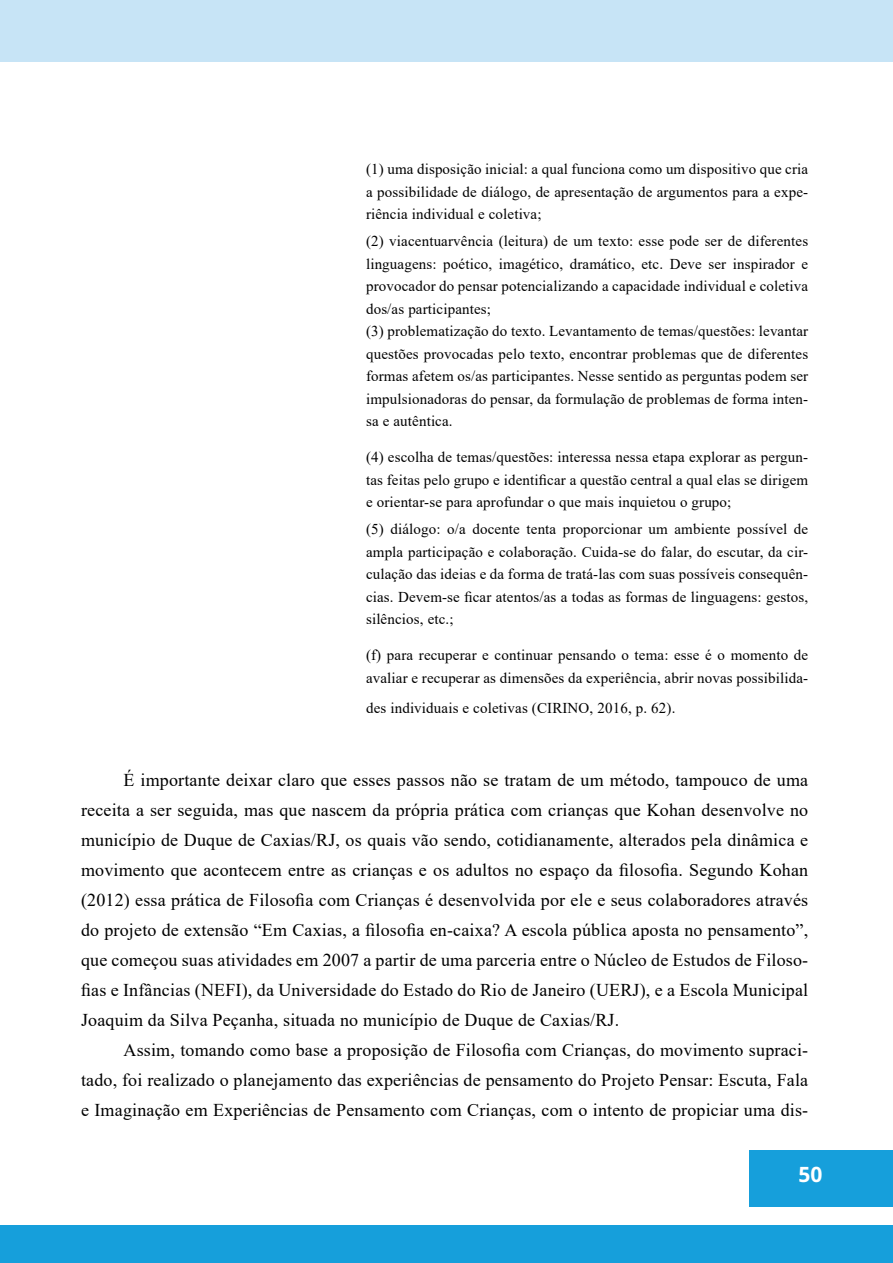
<style>
.page{position:relative;width:893px;height:1263px;background:#fff}
.page>*{position:absolute;margin:0;border:0;box-sizing:border-box;transform-origin:0 0}
.t1{font:700 21px "Open Sans";color:#fff}
.t2{font:18px/30px "Times New Roman";letter-spacing:.01em;color:#000;text-align:justify}
.t3{font:15px/22.5px "Times New Roman";letter-spacing:.01em;color:#000;text-align:justify}
</style>
<div class="page">
<div style="left:0;top:0;width:893px;height:62px;background:#c7e4f6"></div>
<div style="left:749px;top:1150px;width:144px;height:57px;background:#169fdb"></div>
<div style="left:0;top:1225px;width:893px;height:38px;background:#169fdb"></div>
<p class="t3" style="left:366px;top:157px;width:444px">(1) uma disposição inicial: a qual funciona como um dispositivo que cria a possibilidade de diálogo, de apresentação de argumentos para a expe&shy;riência individual e coletiva;</p>
<p class="t3" style="left:366px;top:229px;width:444px;text-align:left">(2) viacentuarvência (leitura) de um texto: esse pode ser de diferentes linguagens: poético, imagético, dramático, etc. Deve ser inspirador e provocador do pensar potencializando a capacidade individual e coletiva dos/as participantes;<br>(3) problematização do texto. Levantamento de temas/questões: levantar questões provocadas pelo texto, encontrar problemas que de diferentes formas afetem os/as participantes. Nesse sentido as perguntas podem ser impulsionadoras do pensar, da formulação de problemas de forma inten&shy;sa e autêntica.</p>
<p class="t3" style="left:366px;top:445px;width:444px">(4) escolha de temas/questões: interessa nessa etapa explorar as pergun&shy;tas feitas pelo grupo e identificar a questão central a qual elas se dirigem e orientar-se para aprofundar o que mais inquietou o grupo;</p>
<p class="t3" style="left:366px;top:517px;width:444px">(5) diálogo: o/a docente tenta proporcionar um ambiente possível de ampla participação e colaboração. Cuida-se do falar, do escutar, da cir&shy;culação das ideias e da forma de tratá-las com suas possíveis consequên&shy;cias. Devem-se ficar atentos/as a todas as formas de linguagens: gestos, silêncios, etc.;</p>
<p class="t3" style="left:366px;top:643px;width:444px">(f) para recuperar e continuar pensando o tema: esse é o momento de avaliar e recuperar as dimensões da experiência, abrir novas possibilida-</p>
<p class="t3" style="left:366px;top:696px;width:311px">des individuais e coletivas (CIRINO, 2016, p. 62).</p>
<p class="t2" style="left:81px;top:764px;width:729px;text-indent:43px">É importante deixar claro que esses passos não se tratam de um método, tampouco de uma receita a ser seguida, mas que nascem da própria prática com crianças que Kohan desenvolve no município de Duque de Caxias/RJ, os quais vão sendo, cotidianamente, alterados pela dinâmica e movimento que acontecem entre as crianças e os adultos no espaço da filosofia. Segundo Kohan (2012) essa prática de Filosofia com Crianças é desenvolvida por ele e seus colaboradores através do projeto de extensão “Em Caxias, a filosofia en-caixa? A escola pública aposta no pensamento”, que começou suas atividades em 2007 a partir de uma parceria entre o Núcleo de Estudos de Filoso&shy;fias e Infâncias (NEFI), da Universidade do Estado do Rio de Janeiro (UERJ), e a Escola Municipal Joaquim da Silva Peçanha, situada no município de Duque de Caxias/RJ.</p>
<p class="t2" style="left:81px;top:1035px;width:729px;text-indent:43px">Assim, tomando como base a proposição de Filosofia com Crianças, do movimento supraci&shy;tado, foi realizado o planejamento das experiências de pensamento do Projeto Pensar: Escuta, Fala e Imaginação em Experiências de Pensamento com Crianças, com o intento de propiciar uma dis-</p>
<h1 class="t1" style="left:799px;top:1160px;width:26px">50</h1>
</div>
